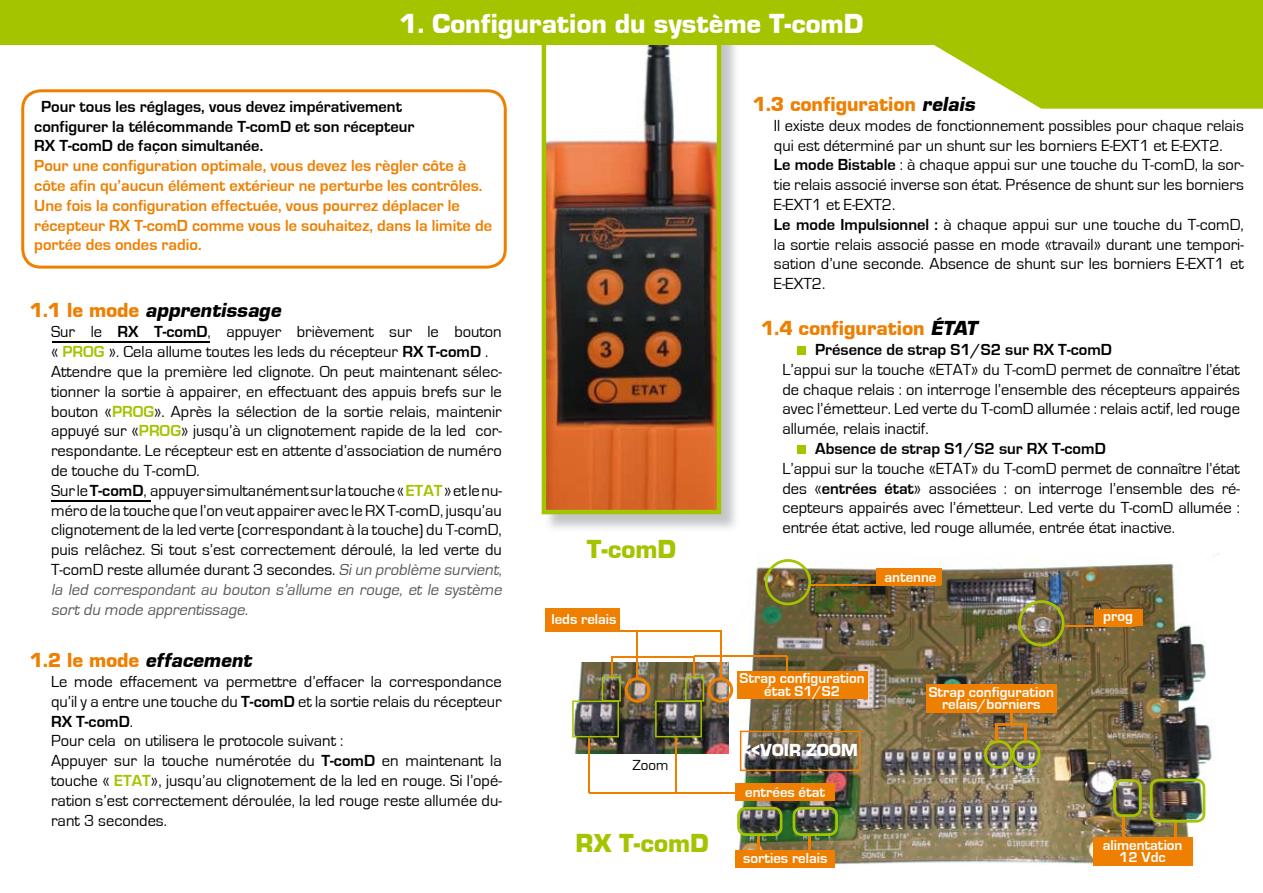
<style>
.page{position:relative;width:1263px;height:893px;background:#fff}
.page>*{position:absolute;margin:0;border:0;box-sizing:border-box;transform-origin:0 0}
.t1{font:28.5px "Eurostile Black DTC";color:#fff}
.t2{font:27px "Eurostile Black DTC";color:#a4c400}
.t3{font:21px "Eurostile Black DTC";color:#ee7f00}
.t4{font:italic 21px "Eurostile Black DTC";color:#000}
.t5{font:18px "Eurostile Black DTC";color:#fff}
.t6{font:16.5px/19.8px "Eurostile";color:#000}
.t7{font:700 16.5px/19.8px "Eurostile";color:#ee7f00}
.t8{font:700 16.5px/19.8px "Eurostile";color:#000}
.t9{font:15px "Eurostile";color:#000}
.t10{font:700 14.85px/12.1px "Eurostile";color:#fff;text-align:center}
.s1{font-style:normal;color:#ee7f00}
.s2{font-weight:700}
.s3{font-weight:700;color:#a4c400}
.s4{font-style:italic;color:#58585a}
.s5{font-style:italic;color:#000}
</style>
<div class="page">
<img style="left:722px;top:553px;width:498px;height:315px">
<svg style="left:765px;top:559px;width:46px;height:46px;background:#928b52"></svg>
<hr style="left:812px;top:584px;width:129px;height:1px;background:#ee7f00">
<div style="left:876px;top:569px;width:65px;height:16px;background:#ee7f00"></div>
<div style="left:737px;top:671px;width:130px;height:28px;background:#ee7f00"></div>
<div style="left:735px;top:784px;width:100px;height:17px;background:#ee7f00"></div>
<hr style="left:757px;top:835px;width:3px;height:16px;background:#ee7f00">
<div style="left:735px;top:850px;width:100px;height:17px;background:#ee7f00"></div>
<svg style="left:737px;top:807px;width:45px;height:29px"></svg>
<img style="left:792px;top:807px;width:46px;height:44px">
<div style="left:926px;top:684px;width:131px;height:28px;background:#ee7f00"></div>
<img style="left:984px;top:712px;width:56px;height:57px">
<hr style="left:1122px;top:816px;width:3px;height:22px;background:#ee7f00">
<hr style="left:1174px;top:822px;width:3px;height:16px;background:#ee7f00">
<div style="left:1093px;top:837px;width:99px;height:29px;background:#ee7f00"></div>
<svg style="left:1113px;top:779px;width:29px;height:38px"></svg>
<img style="left:1150px;top:779px;width:55px;height:44px">
<img style="left:1018px;top:600px;width:46px;height:46px">
<hr style="left:1065px;top:625px;width:68px;height:1px;background:#ee7f00">
<div style="left:1095px;top:610px;width:48px;height:16px;background:#ee7f00"></div>
<img style="left:543px;top:109px;width:193px;height:420px">
<img style="left:542px;top:109px;width:179px;height:405px">
<svg style="left:0;top:0;width:1263px;height:109px;fill:#a4c400"></svg>
<svg style="left:21px;top:89px;width:486px;height:180px"></svg>
<div style="left:797px;top:346px;width:9px;height:9px;background:#a4c400"></div>
<div style="left:797px;top:445px;width:9px;height:9px;background:#a4c400"></div>
<img style="left:572px;top:663px;width:157px;height:91px">
<hr style="left:611px;top:656px;width:2px;height:21px;background:#ee7f00">
<hr style="left:693px;top:656px;width:2px;height:21px;background:#ee7f00">
<hr style="left:612px;top:656px;width:82px;height:2px;background:#ee7f00">
<hr style="left:694px;top:656px;width:93px;height:1px;background:#ee7f00">
<svg style="left:786px;top:657px;width:1px;height:14px"></svg>
<hr style="left:590px;top:792px;width:146px;height:2px;background:#ee7f00">
<hr style="left:588px;top:738px;width:2px;height:55px;background:#ee7f00">
<hr style="left:675px;top:738px;width:2px;height:56px;background:#ee7f00">
<img style="left:740px;top:731px;width:121px;height:40px">
<img style="left:572px;top:677px;width:161px;height:60px">
<hr style="left:636px;top:630px;width:1px;height:48px;background:#ee7f00">
<hr style="left:720px;top:631px;width:2px;height:47px;background:#ee7f00">
<hr style="left:572px;top:631px;width:150px;height:1px;background:#ee7f00">
<div style="left:545px;top:608px;width:74px;height:24px;background:#ee7f00"></div>
<hr style="left:52px;top:341px;width:158px;height:2px;background:#000">
<hr style="left:52px;top:500px;width:99px;height:2px;background:#000">
<h1 class="t1" style="left:399px;top:8px;width:466px">1. Configuration du système T-comD</h1>
<p class="t8" style="left:34px;top:97px;width:382px;text-indent:7px">Pour tous les réglages, vous devez impérativement configurer la télécommande T-comD et son récepteur<br>RX T-comD de façon simultanée.</p>
<p class="t7" style="left:34px;top:156px;width:459px">Pour une configuration optimale, vous devez les règler côte à côte afin qu’aucun élément extérieur ne perturbe les contrôles.<br>Une fois la configuration effectuée, vous pourrez déplacer le récepteur RX T-comD comme vous le souhaitez, dans la limite de portée des ondes radio.</p>
<p class="t4" style="left:30px;top:299px;width:257px"><span class="s1">1 . 1 l e m o d e</span> apprentissage</p>
<p class="t6" style="left:51px;top:322px;width:455px">Sur le <span class="s2">RX T-comD</span>, appuyer brièvement sur le bouton « <span class="s3">PROG</span> ». Cela allume toutes les leds du récepteur <span class="s2">RX T-comD</span> .<br>Attendre que la première led clignote. On peut maintenant sélec&shy;tionner la sortie à appairer, en effectuant des appuis brefs sur le bouton «<span class="s3">PROG</span>». Après la sélection de la sortie relais, maintenir appuyé sur «<span class="s3">PROG</span>» jusqu’à un clignotement rapide de la led cor&shy;respondante. Le récepteur est en attente d’association de numéro de touche du T-comD.<br>Sur le <span class="s2">T-comD</span>, appuyer simultanément sur la touche « <span class="s3">ETAT</span> » et le nu&shy;méro de la touche que l’on veut appairer avec le RX T-comD, jusqu’au clignotement de la led verte (correspondant à la touche) du T-comD, puis relâchez. Si tout s’est correctement déroulé, la led verte du T-comD reste allumée durant 3 secondes. <span class="s4">Siun problème survient, la led correspondant au bouton s’allume en rouge, et le système sortdu mode apprentissage.</span></p>
<p class="t4" style="left:30px;top:649px;width:227px"><span class="s1">1 . 2 l e m o d e</span> effacement</p>
<p class="t6" style="left:51px;top:672px;width:452px">Le mode effacement va permettre d’effacer la correspondance qu’il y a entre une touche du <span class="s2">T-comD</span> et la sortie relais du récepteur <span class="s2">RX T-comD</span>.<br>Pour cela on utilisera le protocole suivant :<br>Appuyer sur la touche numérotée du <span class="s2">T-comD</span> en maintenant la touche « <span class="s3">ETAT</span>», jusqu’au clignotement de la led en rouge. Si l’opé&shy;ration s’est correctement déroulée, la led rouge reste allumée du&shy;rant 3 secondes.</p>
<h2 class="t2" style="left:587px;top:534px;width:91px">T-comD</h2>
<p class="t10" style="left:551px;top:613px;width:67px">leds relais</p>
<p class="t9" style="left:632px;top:757px;width:38px">Zoom</p>
<h2 class="t2" style="left:575px;top:828px;width:135px">RX T-comD</h2>
<p class="t3" style="left:753px;top:92px;width:228px">1.3 configuration <span class="s5">relais</span></p>
<p class="t6" style="left:774px;top:116px;width:471px">Il existe deux modes de fonctionnement possibles pour chaque relais qui est déterminé par un shunt sur les borniers E-EXT1 et E-EXT2.<br><span class="s2">Le mode Bistable</span> : à chaque appui sur une touche du T-comD, la sor&shy;tie relais associé inverse son état. Présence de shunt sur les borniers E-EXT1 et E-EXT2.<br><span class="s2">Le mode Impulsionnel :</span> à chaque appui sur une touche du T-comD, la sortie relais associé passe en mode «travail» durant une tempori&shy;sation d’une seconde. Absence de shunt sur les borniers E-EXT1 et E-EXT2.</p>
<p class="t3" style="left:761px;top:317px;width:222px">1.4 configuration <span class="s5">éTaT</span></p>
<p class="t8" style="left:815px;top:340px;width:298px">Présence de strap S1/S2 sur RX T-comD</p>
<p class="t6" style="left:782px;top:360px;width:459px;text-align:justify">L’appui sur la touche «ETAT» du T-comD permet de connaître l’état de chaque relais : on interroge l’ensemble des récepteurs appairés avec l’émetteur. Led verte du T-comD allumée : relais actif, led rouge allumée, relais inactif.</p>
<p class="t8" style="left:815px;top:439px;width:292px">Absence de strap S1/S2 sur RX T-comD</p>
<p class="t6" style="left:782px;top:459px;width:459px;text-align:justify">L’appui sur la touche «ETAT» du T-comD permet de connaître l’état des «<span class="s2">entrées état</span>» associées : on interroge l’ensemble des ré&shy;cepteurs appairés avec l’émetteur. Led verte du T-comD allumée : entrée état active, led rouge allumée, entrée état inactive.</p>
<p class="t10" style="left:884px;top:571px;width:54px">antenne</p>
<p class="t10" style="left:739px;top:673px;width:127px">Strap configuration état S1/S2</p>
<p class="t5" style="left:742px;top:740px;width:117px">&lt;&lt;VOIR ZOOM</p>
<p class="t10" style="left:745px;top:786px;width:82px">entrées état</p>
<p class="t10" style="left:743px;top:853px;width:86px">sorties relais</p>
<p class="t10" style="left:929px;top:686px;width:127px">Strap configuration relais/borniers</p>
<p class="t10" style="left:1103px;top:610px;width:31px">prog</p>
<p class="t10" style="left:1103px;top:839px;width:81px">alimentation<br>12 Vdc</p>
</div>
